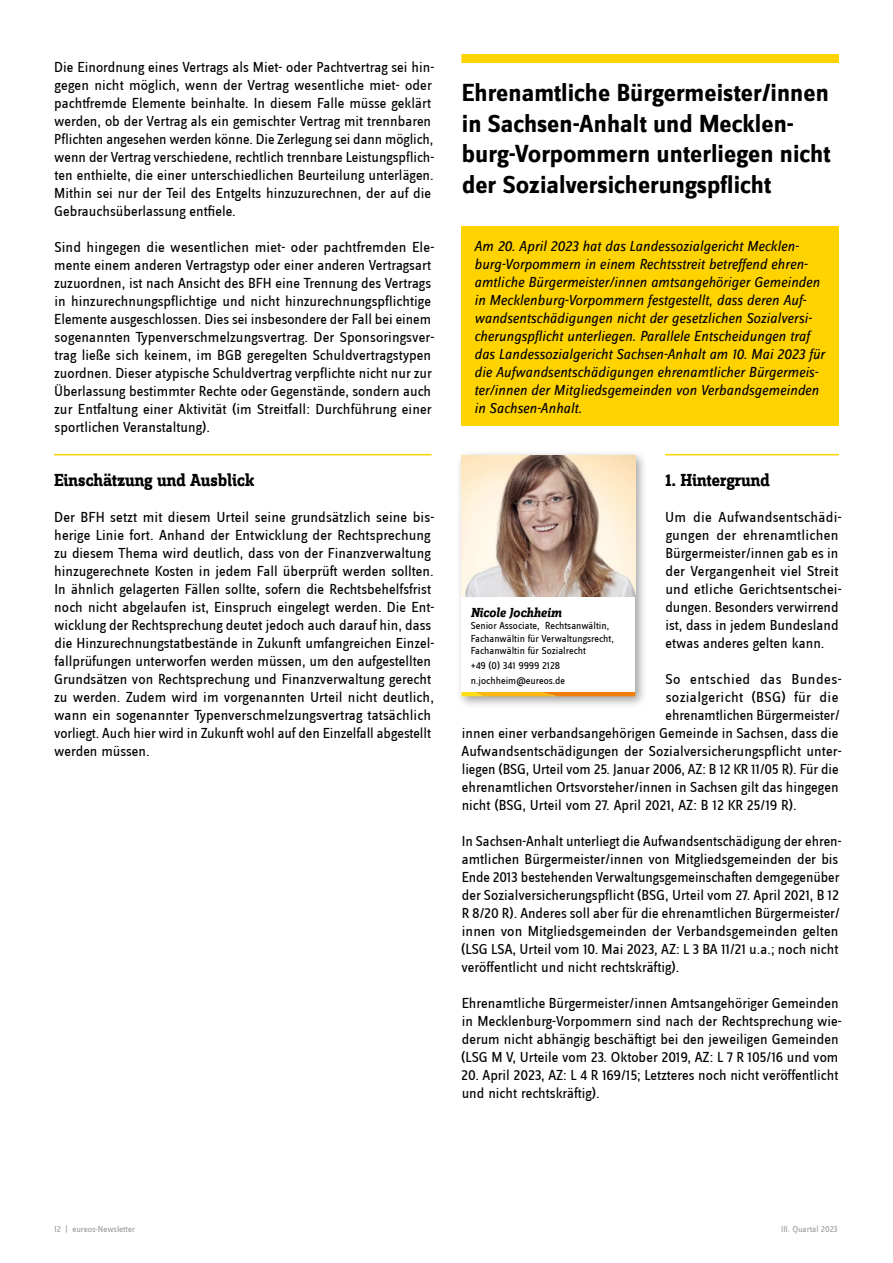
<style>
.page{position:relative;width:893px;height:1263px;background:#fff}
.page>*{position:absolute;margin:0;border:0;box-sizing:border-box;transform-origin:0 0}
.Überschrift_1__Ordnung{font:700 25.5px/30.6px "Zine Sans Dis";color:#000}
.Überschrift_2__Ordnung{font:700 18px "Zine Slab Dis";color:#000}
.Fließtext{font:15px/18px "Zine Sans Dis";color:#000}
.Einleitung{font:italic 15px/18px "Zine Sans Dis";color:#000}
.Fließtext-2{font:15px "Zine Sans Dis";letter-spacing:.02em;color:#000}
.Fließtext-3{font:15px "Zine Sans Dis";letter-spacing:.03em;color:#000}
.t1{font:italic 700 13.5px "Zine Slab Dis";letter-spacing:-.01em;color:#000}
.t2{font:10.5px/12.6px "Zine Sans Dis";color:#000}
.t3{font:9px "Zine Sans Dis";color:#9c9c9d}
</style>
<div class="page">
<hr style="left:54px;top:454px;width:378px;height:1px;background:#ffd300">
<div style="left:461px;top:54px;width:378px;height:9px;background:#ffd300"></div>
<div style="left:461px;top:227px;width:378px;height:199px;background:#ffd300"></div>
<div style="left:455px;top:450px;width:192px;height:258px;background:#000;opacity:.38"></div>
<div style="left:461px;top:596px;width:174px;height:100px;background:#fff"></div>
<img style="left:461px;top:456px;width:174px;height:140px">
<svg style="left:461px;top:692px;width:174px;height:4px"></svg>
<hr style="left:665px;top:454px;width:174px;height:1px;background:#ffd300">
<p class="Fließtext" style="left:54px;top:59px;width:382px">Die Einordnung eines Vertrags als Miet- oder Pachtvertrag sei hin&shy;gegen nicht möglich, wenn der Vertrag wesentliche miet- oder pachtfremde Elemente beinhalte. In diesem Falle müsse geklärt werden, ob der Vertrag als ein gemischter Vertrag mit trennbaren Pflichten angesehen werden könne. Die Zerlegung sei dann möglich, wenn der Vertrag verschiedene, rechtlich trennbare Leistungspflich&shy;ten enthielte, die einer unterschiedlichen Beurteilung unterlägen.<br>Mithin sei nur der Teil des Entgelts hinzuzurechnen, der auf die Gebrauchsüberlassung entfiele.</p>
<p class="Fließtext" style="left:54px;top:239px;width:382px">Sind hingegen die wesentlichen miet- oder pachtfremden Ele&shy;mente einem anderen Vertragstyp oder einer anderen Vertragsart zuzuordnen, ist nach Ansicht des BFH eine Trennung des Vertrags in hinzurechnungspflichtige und nicht hinzurechnungspflichtige Elemente ausgeschlossen. Dies sei insbesondere der Fall bei einem sogenannten Typenverschmelzungsvertrag. Der Sponsoringsver&shy;trag ließe sich keinem, im BGB geregelten Schuldvertragstypen zuordnen. Dieser atypische Schuldvertrag verpflichte nicht nur zur Überlassung bestimmter Rechte oder Gegenstände, sondern auch zur Entfaltung einer Aktivität (im Streitfall: Durchführung einer sportlichen Veranstaltung).</p>
<p class="Überschrift_2__Ordnung" style="left:55px;top:471px;width:201px">Einschätzung und Ausblick</p>
<p class="Fließtext" style="left:54px;top:509px;width:382px">Der BFH setzt mit diesem Urteil seine grundsätzlich seine bis&shy;herige Linie fort. Anhand der Entwicklung der Rechtsprechung zu diesem Thema wird deutlich, dass von der Finanzverwaltung hinzugerechnete Kosten in jedem Fall überprüft werden sollten.<br>In ähnlich gelagerten Fällen sollte, sofern die Rechtsbehelfsfrist noch nicht abgelaufen ist, Einspruch eingelegt werden. Die Ent&shy;wicklung der Rechtsprechung deutet jedoch auch darauf hin, dass die Hinzurechnungstatbestände in Zukunft umfangreichen Einzel&shy;fallprüfungen unterworfen werden müssen, um den aufgestellten Grundsätzen von Rechtsprechung und Finanzverwaltung gerecht zu werden. Zudem wird im vorgenannten Urteil nicht deutlich, wann ein sogenannter Typenverschmelzungsvertrag tatsächlich vorliegt. Auch hier wird in Zukunft wohl auf den Einzelfall abgestellt werden müssen.</p>
<p class="Überschrift_1__Ordnung" style="left:462px;top:79px;width:370px">Ehrenamtliche Bürgermeister/innen in Sachsen-Anhalt und Mecklen&shy;burg-Vorpommern unterliegen nicht der Sozialversicherungspflicht</p>
<p class="Einleitung" style="left:474px;top:238px;width:352px">Am 20. April 2023 hat das Landessozialgericht Mecklen&shy;burg-Vorpommern in einem Rechtsstreit betreffend ehren&shy;amtliche Bürgermeister/innen amtsangehöriger Gemeinden in Mecklenburg-Vorpommern festgestellt, dass deren Auf&shy;wandsentschädigungen nicht der gesetzlichen Sozialversi&shy;cherungspflicht unterliegen. Parallele Entscheidungen traf das Landessozialgericht Sachsen-Anhalt am 10. Mai 2023 für die Aufwandsentschädigungen ehrenamtlicher Bürgermeis&shy;ter/innen der Mitgliedsgemeinden von Verbandsgemeinden in Sachsen-Anhalt.</p>
<p class="Überschrift_2__Ordnung" style="left:665px;top:471px;width:106px">1. Hintergrund</p>
<p class="Fließtext" style="left:665px;top:509px;width:178px">Um die Aufwandsentschädi&shy;gungen der ehrenamtlichen<br>Bürgermeister/innen gab es in der Vergangenheit viel Streit und etliche Gerichtsentschei&shy;dungen. Besonders verwirrend ist, dass in jedem Bundesland etwas anderes gelten kann.</p>
<p class="Fließtext-3" style="left:665px;top:672px;width:178px">So entschied das Bundes-</p>
<p class="Fließtext-2" style="left:666px;top:690px;width:174px">sozialgericht (BSG) für die</p>
<p class="Fließtext" style="left:666px;top:707px;width:176px">ehrenamtlichen Bürgermeister/</p>
<p class="Fließtext" style="left:462px;top:725px;width:378px">innen einer verbandsangehörigen Gemeinde in Sachsen, dass die</p>
<p class="Fließtext" style="left:461px;top:743px;width:382px">Aufwandsentschädigungen der Sozialversicherungspflicht unter-</p>
<p class="Fließtext" style="left:462px;top:761px;width:378px">liegen (BSG, Urteil vom 25. Januar 2006, AZ: B 12 KR 11/05 R). Für die</p>
<p class="Fließtext" style="left:462px;top:779px;width:378px">ehrenamtlichen Ortsvorsteher/innen in Sachsen gilt das hingegen</p>
<p class="Fließtext" style="left:462px;top:797px;width:337px">nicht (BSG, Urteil vom 27. April 2021, AZ: B 12 KR 25/19 R).</p>
<p class="Fließtext" style="left:461px;top:833px;width:382px">In Sachsen-Anhalt unterliegt die Aufwandsentschädigung der ehren&shy;amtlichen Bürgermeister/innen von Mitgliedsgemeinden der bis Ende 2013 bestehenden Verwaltungsgemeinschaften demgegenüber der Sozialversicherungspflicht (BSG, Urteil vom 27. April 2021, B 12<br>R 8/20 R). Anderes soll aber für die ehrenamtlichen Bürgermeister/ innen von Mitgliedsgemeinden der Verbandsgemeinden gelten (LSG LSA, Urteil vom 10. Mai 2023, AZ: L 3 BA 11/21 u.a.; noch nicht veröffentlicht und nicht rechtskräftig).</p>
<p class="Fließtext" style="left:461px;top:995px;width:382px">Ehrenamtliche Bürgermeister/innen Amtsangehöriger Gemeinden in Mecklenburg-Vorpommern sind nach der Rechtsprechung wie&shy;derum nicht abhängig beschäftigt bei den jeweiligen Gemeinden (LSG M V, Urteile vom 23. Oktober 2019, AZ: L 7 R 105/16 und vom</p>
<p class="Fließtext" style="left:461px;top:1067px;width:379px">20. April 2023, AZ: L 4 R 169/15; Letzteres noch nicht veröffentlicht und nicht rechtskräftig).</p>
<p class="t1" style="left:471px;top:605px;width:92px">Nicole Jochheim</p>
<p class="t2" style="left:471px;top:620px;width:140px">Senior Associate, Rechtsanwältin,</p>
<p class="t2" style="left:471px;top:633px;width:145px">Fachanwältin für Verwaltungsrecht,<br>Fachanwältin für Sozialrecht</p>
<p class="t2" style="left:471px;top:660px;width:91px">+49 (0) 341 9999 2128</p>
<p class="t2" style="left:471px;top:675px;width:96px">n.jochheim@eureos.de</p>
<p class="t3" style="left:54px;top:1225px;width:83px">12 | eureos-Newsletter</p>
<p class="t3" style="left:781px;top:1225px;width:58px">III. Quartal 2023</p>
</div>
